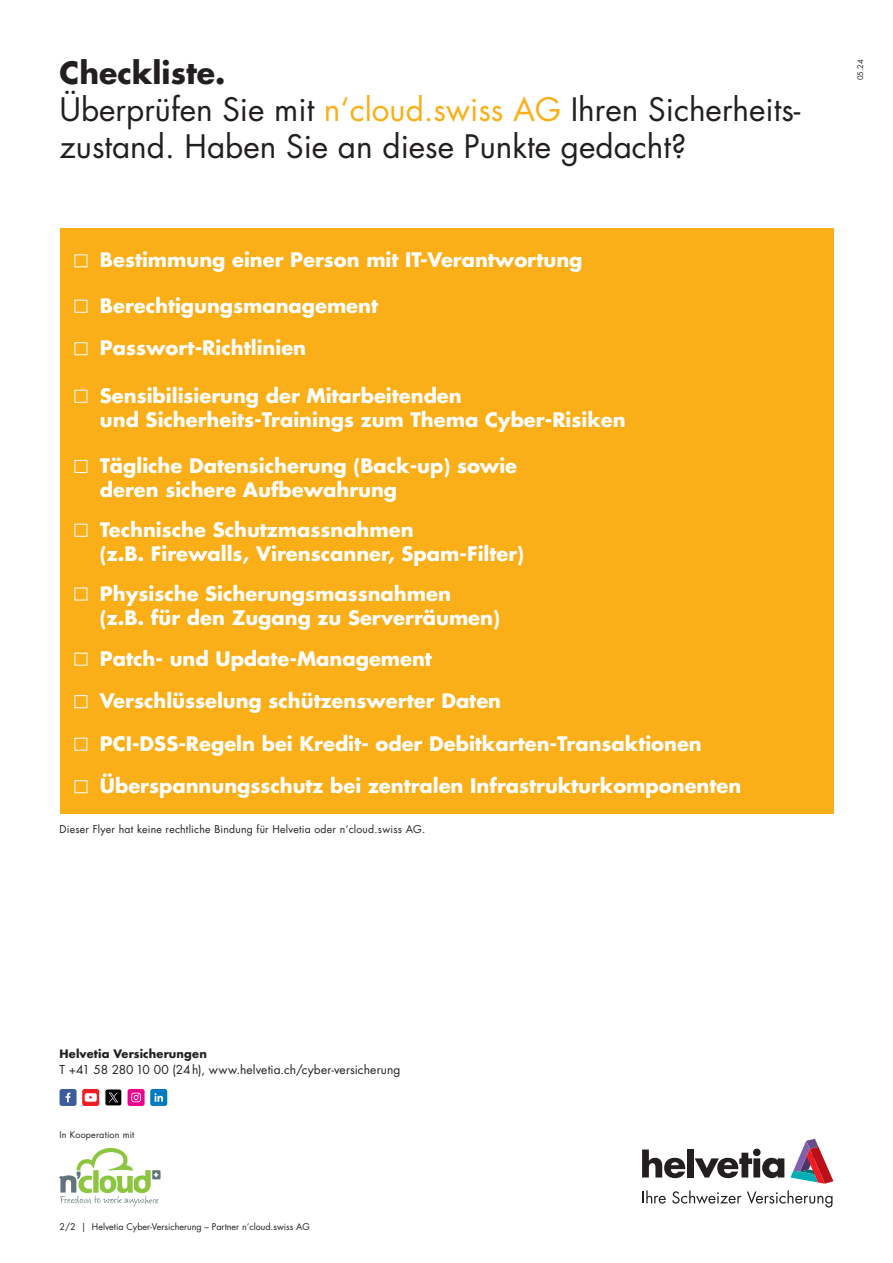
<style>
.page{position:relative;width:893px;height:1263px;background:#fff}
.page>*{position:absolute;margin:0;border:0;box-sizing:border-box;transform-origin:0 0}
.Headline_bold_20_24_5pt{font:31.5px/36.8px "Futura Std";color:#231f20}
.Headline_bold_20_24_5pt-2{font:700 30px "Futura Std";color:#231f20}
.Liste{font:700 19.5px/24px "Futura Std";color:#fff}
.Subtitle_B_bold_9_25pt{font:700 19.5px "Futura Std";color:#fff}
.Adress_8_11pt{font:12px "Futura Std";letter-spacing:.01em;color:#231f20}
.Adress_7_6_11pt_bold{font:700 11.4px "Futura Std";letter-spacing:.01em;color:#231f20}
.Note_7pt{font:10.5px "Futura Std";letter-spacing:.02em;color:#231f20}
.Legal_Line_6pt{font:9px "Futura Std";color:#231f20}
.Legal_Line_6pt-2{font:9px "Futura Std";letter-spacing:.02em;color:#231f20}
.Code_5pt{font:7.5px "Futura Std";color:#231f20}
.s1{color:#faaf18}
</style>
<div class="page">
<div style="left:60px;top:1089px;width:17px;height:17px;background:#3d5c9d;border-radius:2px"></div>
<svg style="left:66px;top:1092px;width:5px;height:10px"></svg>
<div style="left:82px;top:1089px;width:17px;height:17px;background:#ee1d23;border-radius:2px"></div>
<svg style="left:85px;top:1093px;width:12px;height:9px"></svg>
<div style="left:105px;top:1089px;width:17px;height:17px;background:#000001;border-radius:2px"></div>
<div style="left:105px;top:1089px;width:17px;height:17px;border:1px solid #fff;border-radius:2px"></div>
<svg style="left:109px;top:1093px;width:9px;height:9px"></svg>
<div style="left:128px;top:1089px;width:17px;height:17px;background:#ed028c;border-radius:2px"></div>
<svg style="left:131px;top:1092px;width:10px;height:10px"></svg>
<div style="left:150px;top:1089px;width:17px;height:17px;background:#007ac0;border-radius:2px"></div>
<svg style="left:154px;top:1093px;width:9px;height:9px"></svg>
<svg style="left:642px;top:1149px;width:43px;height:29px"></svg>
<div style="left:687px;top:1149px;width:7px;height:28px;background:#231f20"></div>
<svg style="left:695px;top:1148px;width:89px;height:30px"></svg>
<svg style="left:790px;top:1139px;width:43px;height:45px"></svg>
<svg style="left:643px;top:1190px;width:23px;height:13px"></svg>
<svg style="left:672px;top:1190px;width:69px;height:14px"></svg>
<svg style="left:747px;top:1190px;width:85px;height:17px"></svg>
<div style="left:60px;top:228px;width:773px;height:585px;background:#faaf18"></div>
<svg style="left:74px;top:254px;width:13px;height:13px"></svg>
<div style="left:74px;top:300px;width:13px;height:13px;background:#faaf18;border:1px solid #fff"></div>
<div style="left:74px;top:342px;width:13px;height:13px;background:#faaf18;border:1px solid #fff"></div>
<div style="left:74px;top:390px;width:13px;height:13px;background:#faaf18;border:1px solid #fff"></div>
<div style="left:74px;top:460px;width:13px;height:13px;background:#faaf18;border:1px solid #fff"></div>
<div style="left:74px;top:524px;width:13px;height:13px;background:#faaf18;border:1px solid #fff"></div>
<svg style="left:74px;top:587px;width:13px;height:13px"></svg>
<svg style="left:74px;top:653px;width:13px;height:13px"></svg>
<div style="left:74px;top:695px;width:13px;height:13px;background:#faaf18;border:1px solid #fff"></div>
<div style="left:74px;top:738px;width:13px;height:13px;background:#faaf18;border:1px solid #fff"></div>
<div style="left:74px;top:780px;width:13px;height:13px;background:#faaf18;border:1px solid #fff"></div>
<svg style="left:59px;top:1147px;width:102px;height:60px"></svg>
<p class="Headline_bold_20_24_5pt-2" style="left:60px;top:53px;width:167px">Checkliste.</p>
<p class="Headline_bold_20_24_5pt" style="left:60px;top:91px;width:742px">Überprüfen Sie mit <span class="s1">n‘cloud.swiss AG</span> Ihren Sicherheits&shy;zustand. Haben Sie an diese Punkte gedacht?</p>
<p class="Subtitle_B_bold_9_25pt" style="left:100px;top:247px;width:484px">Bestimmung einer Person mit IT-Verantwortung</p>
<p class="Liste" style="left:100px;top:293px;width:280px">Berechtigungsmanagement</p>
<p class="Liste" style="left:100px;top:336px;width:208px">Passwort-Richtlinien</p>
<p class="Liste" style="left:100px;top:383px;width:527px">Sensibilisierung der Mitarbeitenden<br>und Sicherheits-Trainings zum Thema Cyber-Risiken</p>
<p class="Liste" style="left:100px;top:453px;width:419px">Tägliche Datensicherung (Back-up) sowie deren sichere Aufbewahrung</p>
<p class="Liste" style="left:100px;top:517px;width:426px">Technische Schutzmassnahmen<br>(z.B. Firewalls, Virenscanner, Spam-Filter)</p>
<p class="Liste" style="left:100px;top:581px;width:401px">Physische Sicherungsmassnahmen (z.B. für den Zugang zu Serverräumen)</p>
<p class="Liste" style="left:100px;top:646px;width:334px">Patch- und Update-Management</p>
<p class="Liste" style="left:100px;top:689px;width:403px">Verschlüsselung schützenswerter Daten</p>
<p class="Liste" style="left:100px;top:731px;width:603px">PCI-DSS-Regeln bei Kredit- oder Debitkarten-Transaktionen</p>
<p class="Liste" style="left:100px;top:774px;width:643px">Überspannungsschutz bei zentralen Infrastrukturkomponenten</p>
<p class="Note_7pt" style="left:60px;top:822px;width:367px">Dieser Flyer hat keine rechtliche Bindung für Helvetia oder n‘cloud.swiss AG.</p>
<p class="Code_5pt" style="left:856px;top:80px;width:22px;rotate:-90deg">05.24</p>
<p class="Adress_7_6_11pt_bold" style="left:60px;top:1046px;width:149px">Helvetia Versicherungen</p>
<p class="Adress_8_11pt" style="left:60px;top:1062px;width:342px">T +41 58 280 10 00 (24h), www.helvetia.ch/cyber-versicherung</p>
<p class="Legal_Line_6pt-2" style="left:60px;top:1129px;width:76px">In Kooperation mit</p>
<p class="Legal_Line_6pt" style="left:60px;top:1221px;width:252px">2/2 | Helvetia Cyber-Versicherung – Partner n‘cloud.swiss AG</p>
</div>
